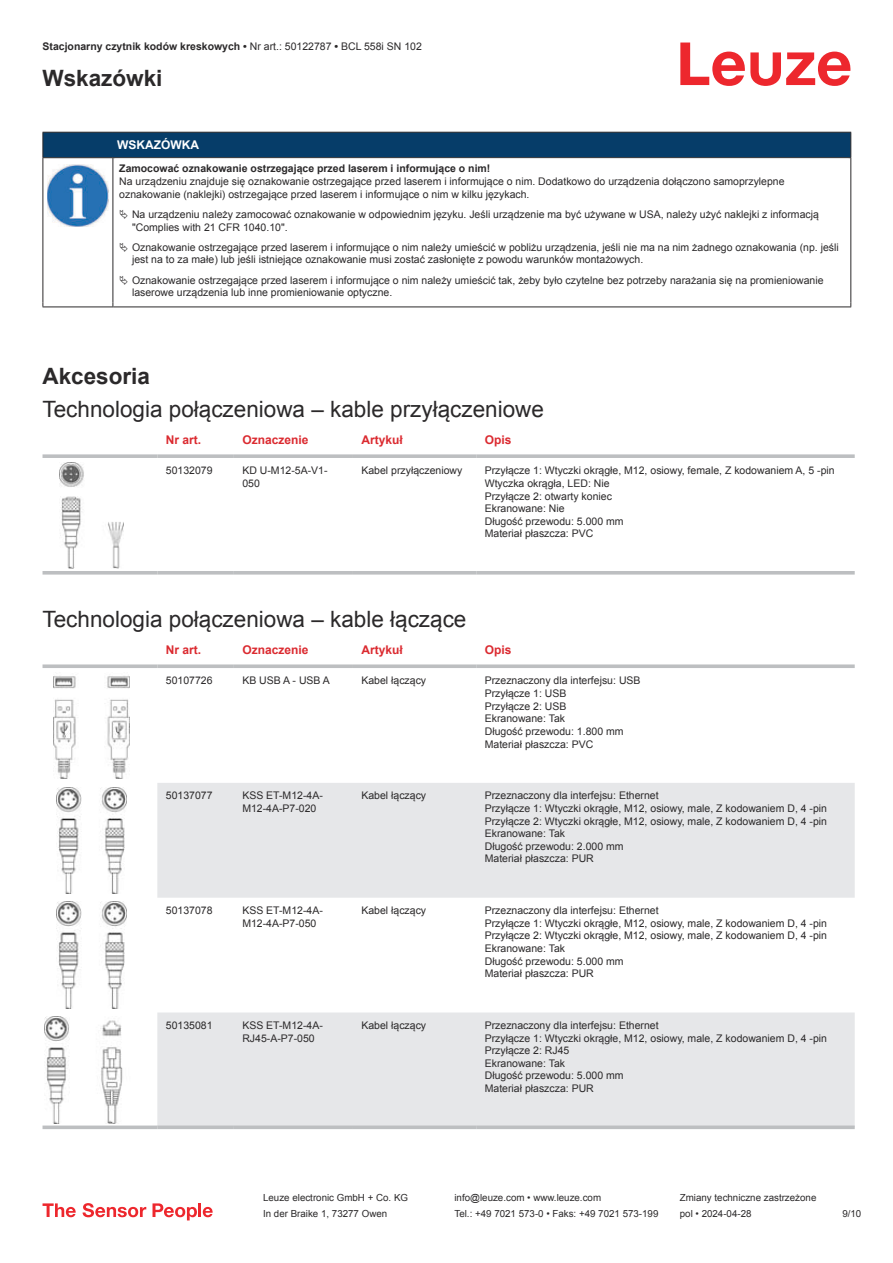
<style>
.page{position:relative;width:893px;height:1263px;background:#fff}
.page>*{position:absolute;margin:0;border:0;box-sizing:border-box;transform-origin:0 0}
.t1{font:22.5px "Arial";color:#2b292a}
.t2{font:700 22.5px "Arial";color:#2b292a}
.t3{font:700 12px "Arial";color:#db2a30}
.t4{font:700 12px "Arial";color:#fff}
.t5{font:10.5px/12.6px "Arial";color:#2b292a}
.t6{font:700 10.5px "Arial";color:#2b292a}
.t7{font:9.75px "Arial";color:#2b292a}
.s1{font-weight:400}
</style>
<div class="page">
<svg style="left:680px;top:43px;width:170px;height:43px"></svg>
<svg style="left:43px;top:454px;width:114px;height:4px"></svg>
<svg style="left:157px;top:454px;width:77px;height:4px"></svg>
<svg style="left:234px;top:454px;width:119px;height:4px"></svg>
<svg style="left:353px;top:454px;width:123px;height:4px"></svg>
<svg style="left:476px;top:454px;width:379px;height:4px;background:#c3c5c7"></svg>
<svg style="left:43px;top:571px;width:114px;height:4px"></svg>
<svg style="left:157px;top:571px;width:77px;height:4px"></svg>
<svg style="left:234px;top:571px;width:119px;height:4px"></svg>
<svg style="left:353px;top:571px;width:123px;height:4px"></svg>
<svg style="left:476px;top:571px;width:379px;height:4px;background:#c3c5c7"></svg>
<img style="left:59px;top:462px;width:65px;height:106px">
<svg style="left:157px;top:783px;width:698px;height:342px;fill:#e6e7e9"></svg>
<svg style="left:43px;top:664px;width:114px;height:4px"></svg>
<svg style="left:157px;top:664px;width:77px;height:4px"></svg>
<svg style="left:234px;top:664px;width:119px;height:4px"></svg>
<svg style="left:353px;top:664px;width:123px;height:4px"></svg>
<svg style="left:476px;top:664px;width:379px;height:4px;background:#c4c6c8"></svg>
<svg style="left:43px;top:1125px;width:114px;height:4px"></svg>
<svg style="left:157px;top:1125px;width:77px;height:4px"></svg>
<svg style="left:234px;top:1125px;width:119px;height:4px"></svg>
<svg style="left:353px;top:1125px;width:123px;height:4px"></svg>
<svg style="left:476px;top:1125px;width:379px;height:4px;background:#c2c4c6"></svg>
<img style="left:53px;top:676px;width:77px;height:103px">
<img style="left:56px;top:787px;width:70px;height:106px">
<img style="left:56px;top:902px;width:70px;height:106px">
<img style="left:45px;top:1017px;width:78px;height:106px">
<svg style="left:43px;top:1203px;width:33px;height:14px"></svg>
<svg style="left:83px;top:1203px;width:63px;height:14px"></svg>
<svg style="left:153px;top:1203px;width:44px;height:17px"></svg>
<hr style="left:198px;top:1203px;width:3px;height:14px;background:#ed272d">
<svg style="left:203px;top:1207px;width:10px;height:10px"></svg>
<svg style="left:44px;top:158px;width:806px;height:149px"></svg>
<div style="left:43px;top:132px;width:808px;height:26px;background:#063d69"></div>
<hr style="left:113px;top:157px;width:738px;height:1px;background:#2b292a">
<hr style="left:43px;top:158px;width:1px;height:144px;background:#2b292a">
<hr style="left:113px;top:158px;width:1px;height:144px;background:#2b292a">
<hr style="left:850px;top:158px;width:1px;height:144px;background:#2b292a">
<hr style="left:43px;top:307px;width:70px;height:1px;background:#2b292a">
<hr style="left:113px;top:307px;width:738px;height:1px;background:#2b292a">
<img style="left:47px;top:164px;width:61px;height:63px">
<svg style="left:115px;top:159px;width:734px;height:144px"></svg>
<svg style="left:120px;top:210px;width:8px;height:9px"></svg>
<svg style="left:120px;top:242px;width:8px;height:10px"></svg>
<svg style="left:120px;top:275px;width:8px;height:10px"></svg>
<p class="t6" style="left:43px;top:43px;width:381px">Stacjonarny czytnik kodów kreskowych • <span class="s1">Nr art.: 50122787</span> • <span class="s1">BCL 558i SN 102</span></p>
<h1 class="t2" style="left:43px;top:70px;width:122px">Wskazówki</h1>
<p class="t4" style="left:117px;top:140px;width:83px">WSKAZÓWKA</p>
<p class="t6" style="left:119px;top:161px;width:373px">Zamocować oznakowanie ostrzegające przed laserem i informujące o nim!</p>
<p class="t5" style="left:119px;top:175px;width:667px">Na urządzeniu znajduje się oznakowanie ostrzegające przed laserem i informujące o nim. Dodatkowo do urządzenia dołączono samoprzylepne oznakowanie (naklejki) ostrzegające przed laserem i informujące o nim w kilku językach.</p>
<p class="t5" style="left:132px;top:208px;width:688px">Na urządzeniu należy zamocować oznakowanie w odpowiednim języku. Jeśli urządzenie ma być używane w USA, należy użyć naklejki z informacją "Complies with 21 CFR 1040.10".</p>
<p class="t5" style="left:132px;top:241px;width:708px">Oznakowanie ostrzegające przed laserem i informujące o nim należy umieścić w pobliżu urządzenia, jeśli nie ma na nim żadnego oznakowania (np. jeśli jest na to za małe) lub jeśli istniejące oznakowanie musi zostać zasłonięte z powodu warunków montażowych.</p>
<p class="t5" style="left:132px;top:274px;width:693px">Oznakowanie ostrzegające przed laserem i informujące o nim należy umieścić tak, żeby było czytelne bez potrzeby narażania się na promieniowanie laserowe urządzenia lub inne promieniowanie optyczne.</p>
<h1 class="t2" style="left:43px;top:367px;width:109px">Akcesoria</h1>
<h1 class="t1" style="left:43px;top:394px;width:503px">Technologia połączeniowa – kable przyłączeniowe</h1>
<p class="t3" style="left:166px;top:431px;width:37px">Nr art.</p>
<p class="t3" style="left:242px;top:435px;width:68px">Oznaczenie</p>
<p class="t3" style="left:361px;top:431px;width:43px">Artykuł</p>
<p class="t3" style="left:485px;top:435px;width:28px">Opis</p>
<p class="t5" style="left:166px;top:464px;width:48px">50132079</p>
<p class="t5" style="left:242px;top:465px;width:87px">KD U-M12-5A-V1-<br>050</p>
<p class="t5" style="left:361px;top:464px;width:102px">Kabel przyłączeniowy</p>
<p class="t5" style="left:485px;top:464px;width:351px">Przyłącze 1: Wtyczki okrągłe, M12, osiowy, female, Z kodowaniem A, 5 -pin<br>Wtyczka okrągła, LED: Nie<br>Przyłącze 2: otwarty koniec<br>Ekranowane: Nie<br>Długość przewodu: 5.000 mm<br>Materiał płaszcza: PVC</p>
<h1 class="t1" style="left:43px;top:604px;width:425px">Technologia połączeniowa – kable łączące</h1>
<p class="t3" style="left:166px;top:641px;width:37px">Nr art.</p>
<p class="t3" style="left:242px;top:645px;width:68px">Oznaczenie</p>
<p class="t3" style="left:361px;top:641px;width:43px">Artykuł</p>
<p class="t3" style="left:485px;top:645px;width:28px">Opis</p>
<p class="t5" style="left:166px;top:675px;width:48px">50107726</p>
<p class="t5" style="left:242px;top:675px;width:89px">KB USB A - USB A</p>
<p class="t5" style="left:361px;top:674px;width:66px">Kabel łączący</p>
<p class="t5" style="left:485px;top:674px;width:157px">Przeznaczony dla interfejsu: USB<br>Przyłącze 1: USB<br>Przyłącze 2: USB<br>Ekranowane: Tak<br>Długość przewodu: 1.800 mm<br>Materiał płaszcza: PVC</p>
<p class="t5" style="left:166px;top:790px;width:48px">50137077</p>
<p class="t5" style="left:242px;top:789px;width:82px">KSS ET-M12-4A-<br>M12-4A-P7-020</p>
<p class="t5" style="left:361px;top:789px;width:66px">Kabel łączący</p>
<p class="t5" style="left:485px;top:789px;width:344px">Przeznaczony dla interfejsu: Ethernet<br>Przyłącze 1: Wtyczki okrągłe, M12, osiowy, male, Z kodowaniem D, 4 -pin Przyłącze 2: Wtyczki okrągłe, M12, osiowy, male, Z kodowaniem D, 4 -pin Ekranowane: Tak<br>Długość przewodu: 2.000 mm<br>Materiał płaszcza: PUR</p>
<p class="t5" style="left:166px;top:905px;width:48px">50137078</p>
<p class="t5" style="left:242px;top:904px;width:82px">KSS ET-M12-4A-<br>M12-4A-P7-050</p>
<p class="t5" style="left:361px;top:904px;width:66px">Kabel łączący</p>
<p class="t5" style="left:485px;top:904px;width:344px">Przeznaczony dla interfejsu: Ethernet<br>Przyłącze 1: Wtyczki okrągłe, M12, osiowy, male, Z kodowaniem D, 4 -pin Przyłącze 2: Wtyczki okrągłe, M12, osiowy, male, Z kodowaniem D, 4 -pin Ekranowane: Tak<br>Długość przewodu: 5.000 mm<br>Materiał płaszcza: PUR</p>
<p class="t5" style="left:166px;top:1020px;width:48px">50135081</p>
<p class="t5" style="left:242px;top:1019px;width:82px">KSS ET-M12-4A-<br>RJ45-A-P7-050</p>
<p class="t5" style="left:361px;top:1019px;width:66px">Kabel łączący</p>
<p class="t5" style="left:485px;top:1019px;width:344px">Przeznaczony dla interfejsu: Ethernet<br>Przyłącze 1: Wtyczki okrągłe, M12, osiowy, male, Z kodowaniem D, 4 -pin<br>Przyłącze 2: RJ45<br>Ekranowane: Tak<br>Długość przewodu: 5.000 mm<br>Materiał płaszcza: PUR</p>
<p class="t7" style="left:263px;top:1191px;width:146px">Leuze electronic GmbH + Co. KG</p>
<p class="t7" style="left:454px;top:1191px;width:148px">info@leuze.com • www.leuze.com</p>
<p class="t7" style="left:680px;top:1191px;width:138px">Zmiany techniczne zastrzeżone</p>
<p class="t7" style="left:263px;top:1210px;width:126px">In der Braike 1, 73277 Owen</p>
<p class="t7" style="left:454px;top:1207px;width:205px">Tel.: +49 7021 573-0 • Faks: +49 7021 573-199</p>
<p class="t7" style="left:680px;top:1207px;width:73px">pol • 2024-04-28</p>
<p class="t7" style="left:842px;top:1207px;width:20px">9 /10</p>
</div>
